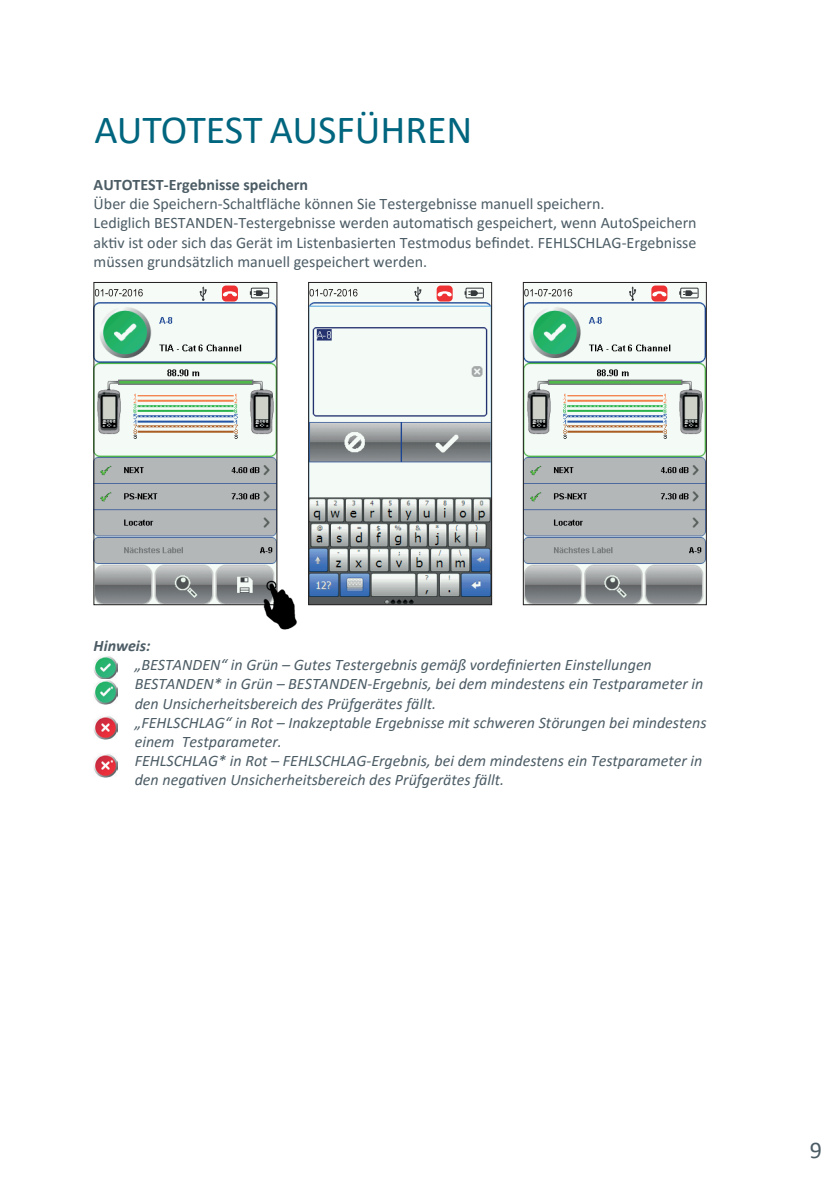
<style>
.page{position:relative;width:840px;height:1191px;background:#fff}
.page>*{position:absolute;margin:0;border:0;box-sizing:border-box;transform-origin:0 0}
.t1{font:40px "Calibri";color:#00657e}
.t2{font:24px "Calibri";color:#4c5c65}
.t3{font:italic 16px/19.2px "Calibri";color:#4c5c65}
.t4{font:16px/19.2px "Calibri";color:#4c5c65}
.t5{font:700 16px "Calibri";color:#4c5c65}
.t6{font:italic 700 16px "Calibri";color:#4c5c65}
</style>
<div class="page">
<img style="left:94px;top:716px;width:24px;height:23px">
<img style="left:94px;top:754px;width:24px;height:24px">
<img style="left:94px;top:656px;width:24px;height:48px">
<img style="left:96px;top:302px;width:179px;height:301px">
<div style="left:94px;top:283px;width:182px;height:19px;background:#f6fbf7"></div>
<svg style="left:96px;top:289px;width:47px;height:7px"></svg>
<div style="left:251px;top:288px;width:18px;height:10px;border:1px solid #36393c"></div>
<svg style="left:250px;top:290px;width:18px;height:6px"></svg>
<svg style="left:199px;top:286px;width:7px;height:15px"></svg>
<div style="left:222px;top:285px;width:16px;height:16px;background:#ee3233;border-radius:4px"></div>
<svg style="left:223px;top:291px;width:14px;height:5px"></svg>
<div style="left:94px;top:282px;width:183px;height:323px;border:1px solid #231f20"></div>
<img style="left:310px;top:302px;width:179px;height:301px">
<div style="left:309px;top:283px;width:182px;height:19px;background:#f6fbf7"></div>
<svg style="left:310px;top:289px;width:47px;height:7px"></svg>
<div style="left:465px;top:288px;width:18px;height:10px;border:1px solid #36393c"></div>
<svg style="left:464px;top:290px;width:18px;height:6px"></svg>
<svg style="left:414px;top:286px;width:7px;height:15px"></svg>
<div style="left:436px;top:285px;width:16px;height:16px;background:#ee3233;border-radius:4px"></div>
<svg style="left:436px;top:291px;width:16px;height:5px"></svg>
<div style="left:308px;top:282px;width:183px;height:323px;border:1px solid #231f20"></div>
<img style="left:525px;top:302px;width:179px;height:301px">
<div style="left:523px;top:283px;width:182px;height:19px;background:#f6fbf7"></div>
<svg style="left:525px;top:289px;width:47px;height:7px"></svg>
<div style="left:680px;top:288px;width:18px;height:10px;border:1px solid #36393c"></div>
<svg style="left:679px;top:290px;width:18px;height:6px"></svg>
<svg style="left:629px;top:286px;width:6px;height:15px"></svg>
<div style="left:651px;top:285px;width:16px;height:16px;background:#ee3233;border-radius:4px"></div>
<svg style="left:651px;top:291px;width:15px;height:5px"></svg>
<div style="left:523px;top:282px;width:183px;height:323px;border:1px solid #231f20"></div>
<img style="left:253px;top:580px;width:44px;height:49px">
<h1 class="t1" style="left:94px;top:102px;width:379px">AUTOTEST AUSFÜHREN</h1>
<p class="t5" style="left:94px;top:173px;width:216px">AUTOTEST-Ergebnisse speichern</p>
<p class="t4" style="left:94px;top:194px;width:604px">Über die Speichern-Schaltfläche können Sie Testergebnisse manuell speichern.<br>Lediglich BESTANDEN-Testergebnisse werden automatisch gespeichert, wenn AutoSpeichern aktiv ist oder sich das Gerät im Listenbasierten Testmodus befindet. FEHLSCHLAG-Ergebnisse müssen grundsätzlich manuell gespeichert werden.</p>
<p class="t6" style="left:94px;top:634px;width:58px">Hinweis:</p>
<p class="t3" style="left:135px;top:654px;width:573px">„BESTANDEN“ in Grün – Gutes Testergebnis gemäß vordefinierten Einstellungen BESTANDEN* in Grün – BESTANDEN-Ergebnis, bei dem mindestens ein Testparameter in den Unsicherheitsbereich des Prüfgerätes fällt.<br>„FEHLSCHLAG“ in Rot – Inakzeptable Ergebnisse mit schweren Störungen bei mindestens einem Testparameter.<br>FEHLSCHLAG* in Rot – FEHLSCHLAG-Ergebnis, bei dem mindestens ein Testparameter in den negativen Unsicherheitsbereich des Prüfgerätes fällt.</p>
<h2 class="t2" style="left:809px;top:1133px;width:14px">9</h2>
</div>
